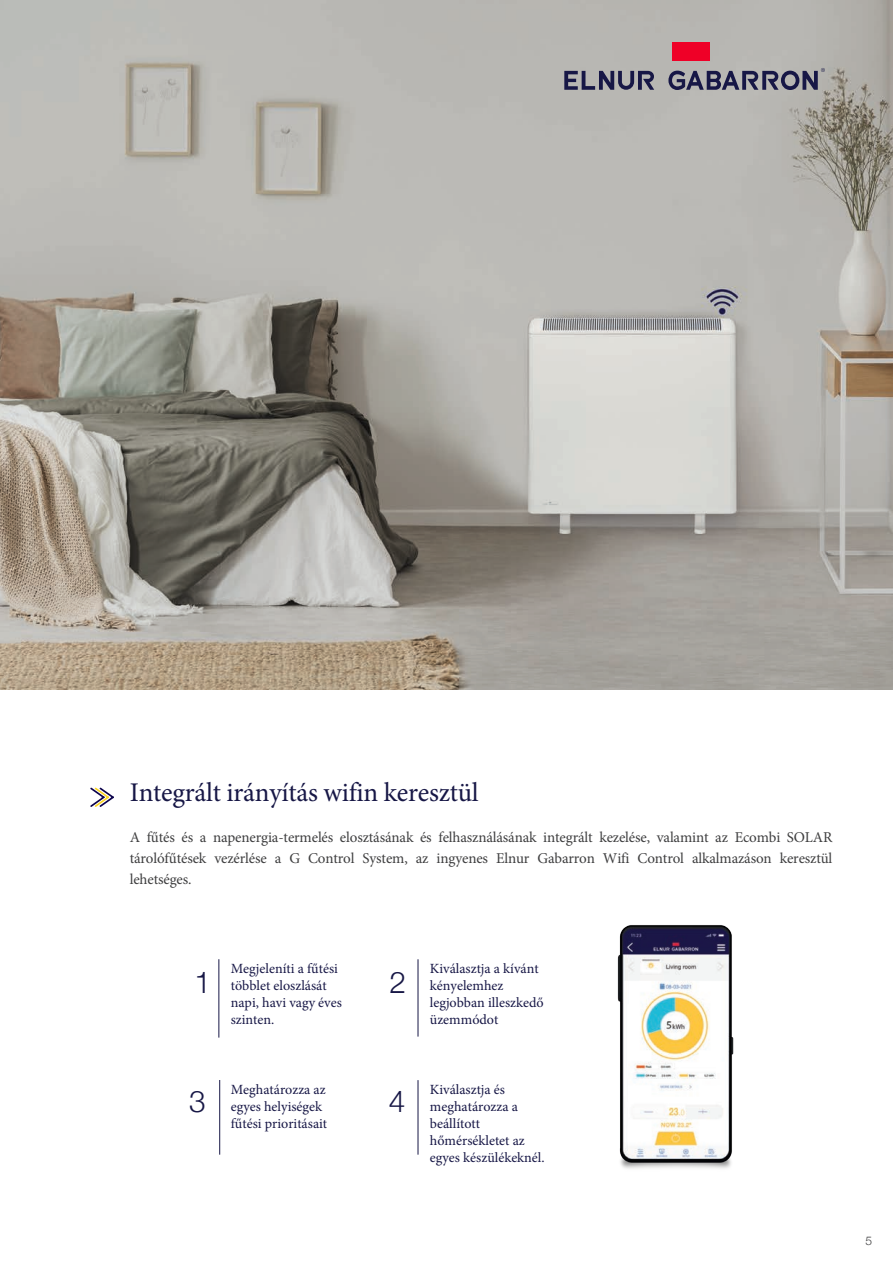
<style>
.page{position:relative;width:893px;height:1263px;background:#fff}
.page>*{position:absolute;margin:0;border:0;box-sizing:border-box;transform-origin:0 0}
.t1{font:300 29.85px "Helvetica Neue";color:#171746}
.t2{font:27px "Minion Pro";letter-spacing:-.01em;color:#171746}
.t3{font:15px/21px "Minion Pro";letter-spacing:-.01em;color:#3e3e3f;text-align:justify}
.t4{font:14.1px/17px "Minion Pro";color:#171746}
.t5{font:300 12px "Helvetica Neue";color:#3e3e3f}
</style>
<div class="page">
<img style="left:0;top:0;width:893px;height:690px">
<svg style="left:564px;top:71px;width:90px;height:19px;background:#6b6b7f"></svg>
<div style="left:672px;top:43px;width:38px;height:18px;background:#ef0027"></div>
<svg style="left:668px;top:68px;width:157px;height:22px;background:#757485"></svg>
<svg style="left:90px;top:787px;width:24px;height:20px"></svg>
<img style="left:618px;top:925px;width:115px;height:244px">
<hr style="left:218px;top:959px;width:1px;height:78px;background:#171746">
<hr style="left:418px;top:959px;width:1px;height:77px;background:#171746">
<hr style="left:219px;top:1080px;width:1px;height:75px;background:#171746">
<hr style="left:418px;top:1080px;width:1px;height:75px;background:#171746">
<h2 class="t2" style="left:130px;top:774px;width:350px">Integrált irányítás wifin keresztül</h2>
<p class="t3" style="left:130px;top:827px;width:704px">A fűtés és a napenergia-termelés elosztásának és felhasználásának integrált kezelése, valamint az Ecombi SOLAR tárolófűtések vezérlése a G Control System, az ingyenes Elnur Gabarron Wifi Control alkalmazáson keresztül lehetséges.</p>
<h1 class="t1" style="left:194px;top:958px;width:18px">1</h1>
<p class="t4" style="left:231px;top:960px;width:113px">Megjeleníti a fűtési többlet eloszlását napi, havi vagy éves szinten.</p>
<h1 class="t1" style="left:389px;top:958px;width:18px">2</h1>
<p class="t4" style="left:430px;top:960px;width:115px">Kiválasztja a kívánt kényelemhez legjobban illeszkedő üzemmódot</p>
<h1 class="t1" style="left:189px;top:1077px;width:18px">3</h1>
<p class="t4" style="left:231px;top:1081px;width:98px">Meghatározza az egyes helyiségek fűtési prioritásait</p>
<h1 class="t1" style="left:389px;top:1077px;width:18px">4</h1>
<p class="t4" style="left:430px;top:1081px;width:116px">Kiválasztja és meghatározza a beállított hőmérsékletet az egyes készülékeknél.</p>
<p class="t5" style="left:866px;top:1231px;width:8px">5</p>
</div>
